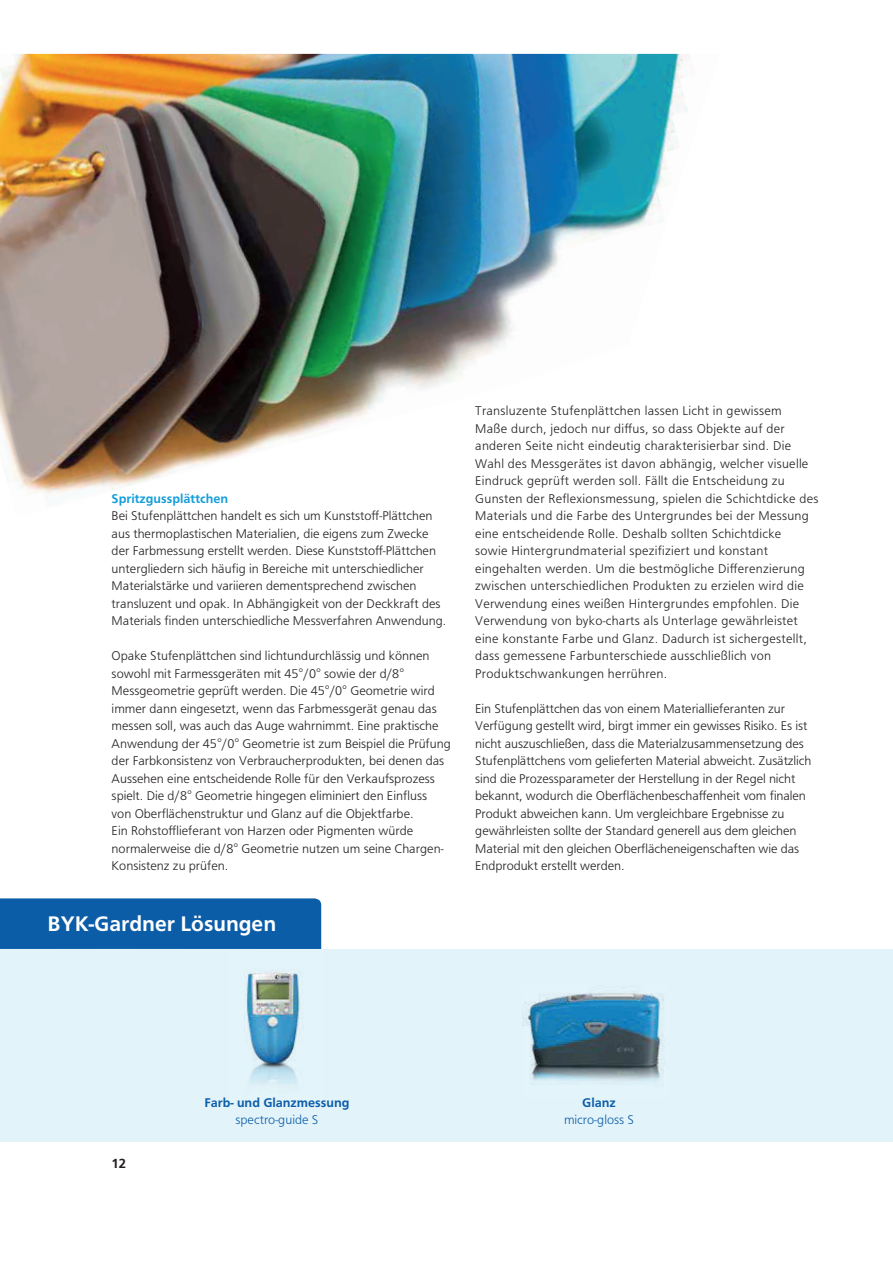
<style>
.page{position:relative;width:893px;height:1263px;background:#fff}
.page>*{position:absolute;margin:0;border:0;box-sizing:border-box;transform-origin:0 0}
.t1{font:500 21.9px "F015";color:#fff}
.t2{font:300 13.2px/17.5px "F015";color:#231f20}
.t3{font:300 13.2px/17.5px "F015";letter-spacing:.02em;color:#231f20}
.t4{font:300 13.2px "F015";color:#0c5da8}
.t5{font:500 13.2px "F015";color:#0c5da8}
.t6{font:500 13.2px "F015";color:#139dd9}
.t7{font:700 13.2px "Frutiger LT";color:#231f20}
</style>
<div class="page">
<div style="left:0;top:949px;width:893px;height:193px;background:#e2f4fa"></div>
<div style="left:0;top:898px;width:321px;height:51px;background:#0c5da8"></div>
<img style="left:0;top:54px;width:690px;height:441px">
<img style="left:244px;top:969px;width:56px;height:116px">
<img style="left:522px;top:993px;width:143px;height:89px">
<p class="t6" style="left:112px;top:493px;width:118px">Spritzgussplättchen</p>
<p class="t2" style="left:112px;top:508px;width:336px">Bei Stufenplättchen handelt es sich um Kunststoff-Plättchen aus thermoplastischen Materialien, die eigens zum Zwecke der Farbmessung erstellt werden. Diese Kunststoff-Plättchen untergliedern sich häufig in Bereiche mit unterschiedlicher Materialstärke und variieren dementsprechend zwischen transluzent und opak. In Abhängigkeit von der Deckkraft des Materials finden unterschiedliche Messverfahren Anwendung.</p>
<p class="t2" style="left:112px;top:648px;width:341px">Opake Stufenplättchen sind lichtundurchlässig und können sowohl mit Farmessgeräten mit 45°/0° sowie der d/8° Messgeometrie geprüft werden. Die 45°/0° Geometrie wird immer dann eingesetzt, wenn das Farbmessgerät genau das messen soll, was auch das Auge wahrnimmt. Eine praktische Anwendung der 45°/0° Geometrie ist zum Beispiel die Prüfung der Farbkonsistenz von Verbraucherprodukten, bei denen das Aussehen eine entscheidende Rolle für den Verkaufsprozess spielt. Die d/8° Geometrie hingegen eliminiert den Einfluss<br>von Oberflächenstruktur und Glanz auf die Objektfarbe.<br>Ein Rohstofflieferant von Harzen oder Pigmenten würde normalerweise die d/8° Geometrie nutzen um seine Chargen-Konsistenz zu prüfen.</p>
<h1 class="t1" style="left:48px;top:915px;width:230px">BYK-Gardner Lösungen</h1>
<p class="t3" style="left:475px;top:403px;width:345px">Transluzente Stufenplättchen lassen Licht in gewissem<br>Maße durch, jedoch nur diffus, so dass Objekte auf der anderen Seite nicht eindeutig charakterisierbar sind. Die Wahl des Messgerätes ist davon abhängig, welcher visuelle Eindruck geprüft werden soll. Fällt die Entscheidung zu Gunsten der Reflexionsmessung, spielen die Schichtdicke des Materials und die Farbe des Untergrundes bei der Messung eine entscheidende Rolle. Deshalb sollten Schichtdicke<br>sowie Hintergrundmaterial spezifiziert und konstant eingehalten werden. Um die bestmögliche Differenzierung zwischen unterschiedlichen Produkten zu erzielen wird die Verwendung eines weißen Hintergrundes empfohlen. Die Verwendung von byko-charts als Unterlage gewährleistet eine konstante Farbe und Glanz. Dadurch ist sichergestellt, dass gemessene Farbunterschiede ausschließlich von Produktschwankungen herrühren.</p>
<p class="t2" style="left:475px;top:701px;width:338px">Ein Stufenplättchen das von einem Materiallieferanten zur Verfügung gestellt wird, birgt immer ein gewisses Risiko. Es ist nicht auszuschließen, dass die Materialzusammensetzung des Stufenplättchens vom gelieferten Material abweicht. Zusätzlich sind die Prozessparameter der Herstellung in der Regel nicht bekannt, wodurch die Oberflächenbeschaffenheit vom finalen Produkt abweichen kann. Um vergleichbare Ergebnisse zu gewährleisten sollte der Standard generell aus dem gleichen Material mit den gleichen Oberflächeneigenschaften wie das Endprodukt erstellt werden.</p>
<p class="t7" style="left:112px;top:1155px;width:16px">12</p>
<p class="t5" style="left:204px;top:1097px;width:146px">Farb- und Glanzmessung</p>
<p class="t4" style="left:235px;top:1114px;width:84px">spectro-guide S</p>
<p class="t5" style="left:582px;top:1097px;width:35px">Glanz</p>
<p class="t4" style="left:564px;top:1114px;width:71px">micro-gloss S</p>
</div>
